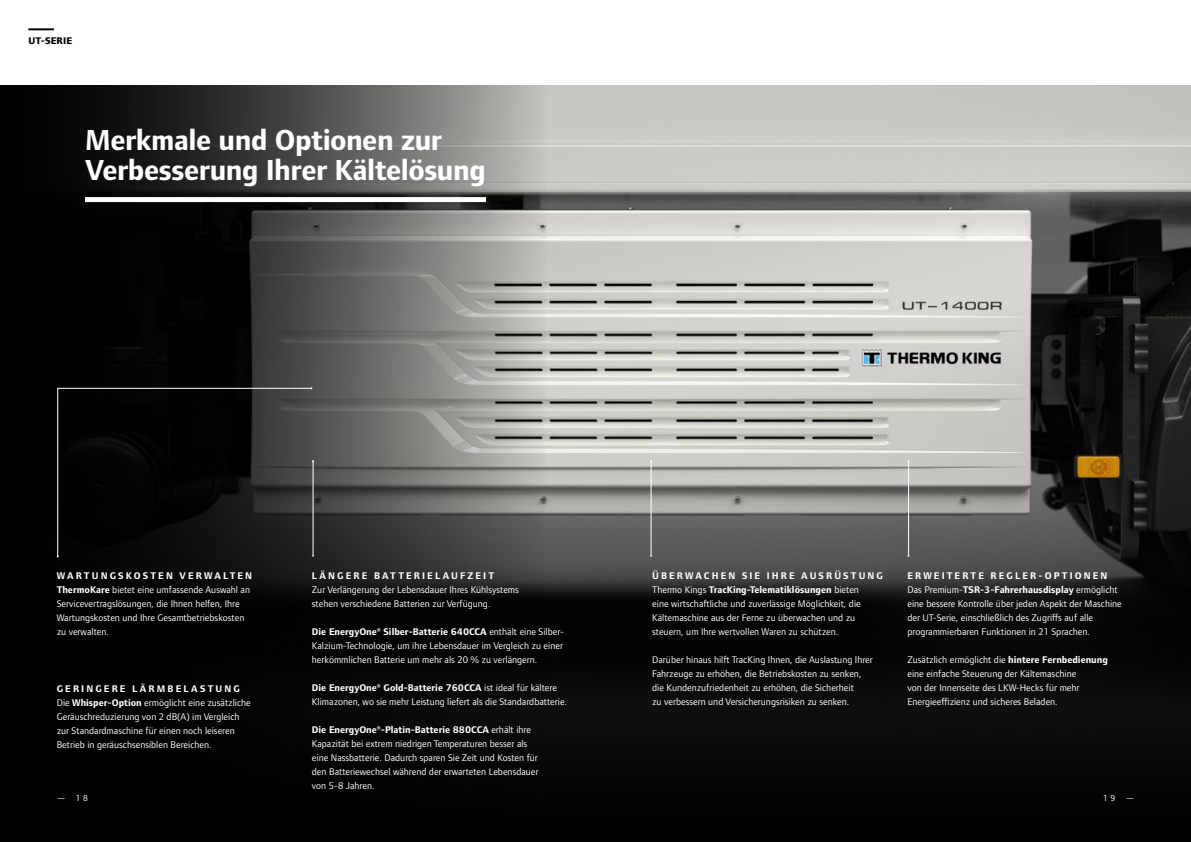
<style>
.page{position:relative;width:1191px;height:842px;background:#fff}
.page>*{position:absolute;margin:0;border:0;box-sizing:border-box;transform-origin:0 0}
.t1{font:700 30px/30px "Foundry Form Sans";letter-spacing:-.015em;color:#fff}
.t2{font:10px/14px "Foundry Form Sans";color:#fff}
.t3{font:700 10px "Foundry Form Sans";letter-spacing:.21em;color:#fff}
.t4{font:800 10px "Foundry Form Sans";letter-spacing:.01em;color:#000}
.t5{font:9px "Foundry Form Sans";color:#fff}
.s1{font-weight:700}
</style>
<div class="page">
<img style="left:546px;top:85px;width:645px;height:503px">
<svg style="left:0;top:85px;width:546px;height:503px;background:#444342"></svg>
<div style="left:0;top:588px;width:1191px;height:254px;background:#000"></div>
<hr style="left:651px;top:461px;width:1px;height:95px;background:#fff">
<hr style="left:908px;top:461px;width:1px;height:95px;background:#fff">
<hr style="left:313px;top:461px;width:1px;height:95px;background:#fff">
<svg style="left:57px;top:388px;width:255px;height:169px;background:#151514"></svg>
<div style="left:85px;top:197px;width:401px;height:5px;background:#fff"></div>
<hr style="left:28px;top:28px;width:26px;height:2px;background:#000">
<p class="t4" style="left:28px;top:35px;width:45px">UT-SERIE</p>
<h1 class="t1" style="left:85px;top:126px;width:402px">Merkmale und Optionen zur<br>Verbesserung Ihrer Kältelösung</h1>
<p class="t2" style="left:57px;top:569px;width:197px"><span class="s1">WARTUNGSKOSTEN VERWALTEN ThermoKare</span> bietet eine umfassende Auswahl an Servicevertragslösungen, die Ihnen helfen, Ihre Wartungskosten und Ihre Gesamtbetriebskosten zu verwalten.</p>
<p class="t2" style="left:57px;top:681px;width:196px"><span class="s1">GERINGERE LÄRMBELASTUNG </span>Die <span class="s1">Whisper-Option</span> ermöglicht eine zusätzliche Geräuschreduzierung von 2 dB(A) im Vergleich zur Standardmaschine für einen noch leiseren Betrieb in geräuschsensiblen Bereichen.</p>
<p class="t3" style="left:312px;top:570px;width:184px">LÄNGERE BATTERIELAUFZEIT</p>
<p class="t2" style="left:312px;top:583px;width:208px">Zur Verlängerung der Lebensdauer Ihres Kühlsystems stehen verschiedene Batterien zur Verfügung.</p>
<p class="t2" style="left:312px;top:625px;width:253px;text-align:justify"><span class="s1">Die EnergyOne® Silber-Batterie 640CCA</span> enthält eine Silber-Kalzium-Technologie, um ihre Lebensdauer im Vergleich zu einer herkömmlichen Batterie um mehr als 20 % zu verlängern.</p>
<p class="t2" style="left:312px;top:681px;width:257px"><span class="s1">Die EnergyOne® Gold-Batterie 760CCA</span> ist ideal für kältere<br>Klimazonen, wo sie mehr Leistung liefert als die Standardbatterie.</p>
<p class="t2" style="left:312px;top:723px;width:228px"><span class="s1">Die EnergyOne®-Platin-Batterie 880CCA</span> erhält ihre Kapazität bei extrem niedrigen Temperaturen besser als eine Nassbatterie. Dadurch sparen Sie Zeit und Kosten für den Batteriewechsel während der erwarteten Lebensdauer von 5-8 Jahren.</p>
<p class="t2" style="left:652px;top:569px;width:232px"><span class="s1">ÜBERWACHEN SIE IHRE AUSRÜSTUNG </span>Thermo Kings <span class="s1">TracKing-Telematiklösungen</span> bieten<br>eine wirtschaftliche und zuverlässige Möglichkeit, die Kältemaschine aus der Ferne zu überwachen und zu steuern, um Ihre wertvollen Waren zu schützen.</p>
<p class="t2" style="left:652px;top:653px;width:222px">Darüber hinaus hilft TracKing Ihnen, die Auslastung Ihrer Fahrzeuge zu erhöhen, die Betriebskosten zu senken, die Kundenzufriedenheit zu erhöhen, die Sicherheit<br>zu verbessern und Versicherungsrisiken zu senken.</p>
<p class="t2" style="left:907px;top:569px;width:216px"><span class="s1">ERWEITERTE REGLER-OPTIONEN </span>Das Premium-<span class="s1">TSR-3-Fahrerhausdisplay</span> ermöglicht eine bessere Kontrolle über jeden Aspekt der Maschine der UT-Serie, einschließlich des Zugriffs auf alle programmierbaren Funktionen in 21 Sprachen.</p>
<p class="t2" style="left:907px;top:653px;width:202px">Zusätzlich ermöglicht die <span class="s1">hintere Fernbedienung </span>eine einfache Steuerung der Kältemaschine<br>von der Innenseite des LKW-Hecks für mehr Energieeffizienz und sicheres Beladen.</p>
<p class="t5" style="left:57px;top:792px;width:33px">— 18</p>
<p class="t5" style="left:1103px;top:792px;width:33px">19 —</p>
</div>
